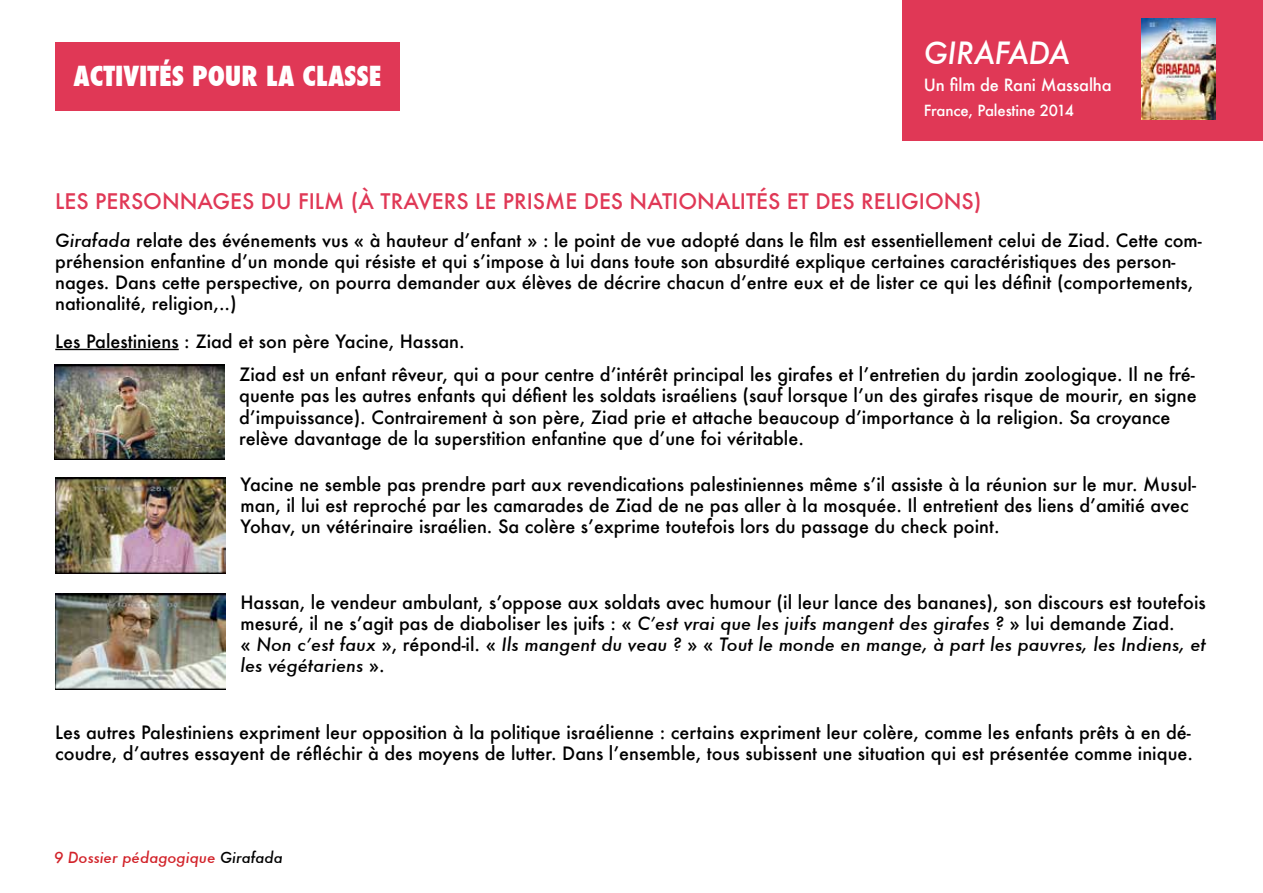
<style>
.page{position:relative;width:1263px;height:893px;background:#fff}
.page>*{position:absolute;margin:0;border:0;box-sizing:border-box;transform-origin:0 0}
.t1{font:italic 500 30px "Futura";letter-spacing:-.01em;color:#fff}
.t2{font:800 condensed 27px "Futura";color:#fff}
.t3{font:500 21px "Futura";color:#e03856}
.t4{font:500 18px/21px "Futura";color:#000}
.t5{font:500 16.5px "Futura";letter-spacing:-.01em;color:#fff}
.t6{font:italic 500 15px "Futura";color:#d2232a}
.t7{font:500 15px "Futura";letter-spacing:-.01em;color:#fff}
.s1{font-style:italic}
.s2{color:#000}
</style>
<div class="page">
<div style="left:55px;top:43px;width:345px;height:68px;background:#e03856"></div>
<div style="left:903px;top:0;width:360px;height:140px;background:#e03856"></div>
<img style="left:1141px;top:18px;width:75px;height:101px">
<hr style="left:55px;top:349px;width:124px;height:1px;background:#000">
<img style="left:54px;top:364px;width:170px;height:96px">
<img style="left:55px;top:477px;width:170px;height:96px">
<img style="left:55px;top:594px;width:170px;height:95px">
<h2 class="t2" style="left:73px;top:58px;width:309px">ACTIVITÉS POUR LA CLASSE</h2>
<h1 class="t1" style="left:924px;top:32px;width:148px">Girafada</h1>
<p class="t5" style="left:924px;top:73px;width:189px">Un film de Rani Massalha</p>
<p class="t7" style="left:924px;top:100px;width:152px">France, Palestine 2014</p>
<p class="t3" style="left:55px;top:186px;width:80px">Les personnag</p>
<p class="t3" style="left:230px;top:186px;width:465px">es du film (à travers le prisme des national</p>
<p class="t3" style="left:740px;top:186px;width:202px">ités et des religions</p>
<p class="t3" style="left:974px;top:186px;width:9px">)</p>
<p class="t4" style="left:55px;top:229px;width:1148px"><span class="s1">Girafada</span> relate des événements vus « à hauteur d’enfant » : le point de vue adopté dans le film est essentiellement celui de Ziad. Cette com&shy;préhension enfantine d’un monde qui résiste et qui s’impose à lui dans toute son absurdité explique certaines caractéristiques des person&shy;nages. Dans cette perspective, on pourra demander aux élèves de décrire chacun d’entre eux et de lister ce qui les définit (comportements, nationalité, religion,..)</p>
<p class="t4" style="left:239px;top:324px;width:957px;line-height:33.8px;text-indent:-184px">Les Palestiniens : Ziad et son père Yacine, Hassan.<br>Ziad est un enfant rêveur, qui a pour centre d’intérêt principal les girafes et l’entretien du jardin zoologique. I l ne fré-</p>
<p class="t4" style="left:239px;top:385px;width:959px">quente pas les autres enfants qui défient les soldats israéliens (sauf lorsque l’un des girafes risque de mourir, en signe d’impuissance). Contrairement à son père, Ziad prie et attache beaucoup d’importance à la religion. Sa croyance relève davantage de la superstition enfantine que d’une foi véritable.</p>
<p class="t4" style="left:240px;top:473px;width:957px">Yacine ne semble pas prendre part aux revendications palestiniennes même s’il assiste à la réunion sur le mur. Musul&shy;man, il lui est reproché par les camarades de Ziad de ne pas aller à la mosquée. I l entretient des liens d’amitié avec<br>Yohav, un vétérinaire israélien. Sa colère s’exprime toutefois lors du passage du check point.</p>
<p class="t4" style="left:240px;top:591px;width:967px">Hassan, le vendeur ambulant, s’oppose aux soldats avec humour (il leur lance des bananes), son discours est toutefois mesuré, il ne s’agit pas de diaboliser les juifs : « <span class="s1">C’est vrai que les juifs mangent des girafes ?</span> » lui demande Ziad.<br>« <span class="s1">Non c’est faux</span> », répond-il. « <span class="s1">Ils mangent du veau ?</span> » « <span class="s1">Tout le monde en mange, à part les pauvres, les Indiens, et les végétariens</span> ».</p>
<p class="t4" style="left:55px;top:722px;width:1139px">Les autres Palestiniens expriment leur opposition à la politique israélienne : certains expriment leur colère, comme les enfants prêts à en dé&shy;coudre, d’autres essayent de réfléchir à des moyens de lutter. Dans l’ensemble, tous subissent une situation qui est présentée comme inique.</p>
<p class="t6" style="left:54px;top:847px;width:230px">9 Dossier pédagogique <span class="s2">Girafada</span></p>
</div>
